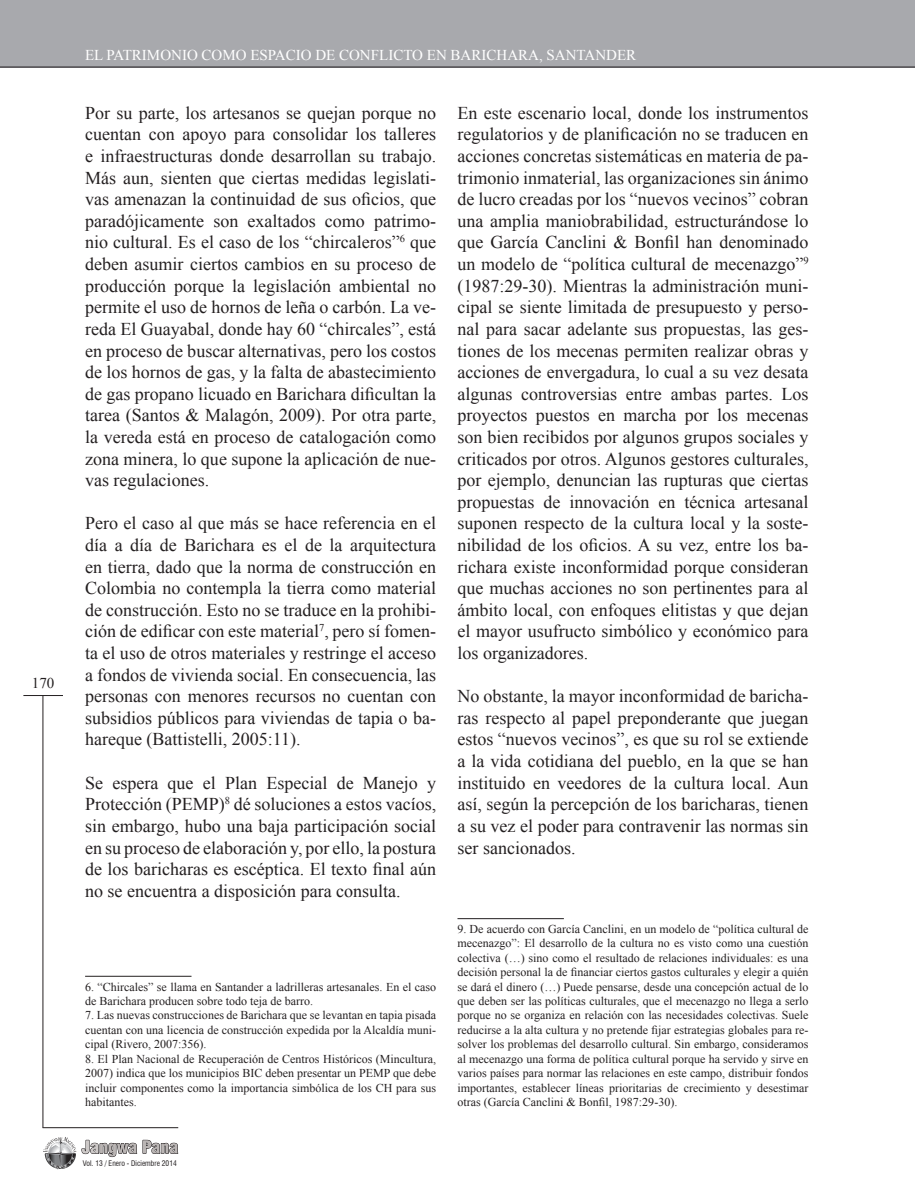
<style>
.page{position:relative;width:915px;height:1191px;background:#fff}
.page>*{position:absolute;margin:0;border:0;box-sizing:border-box;transform-origin:0 0}
.t1{font:18px/21.6px "Times New Roman";color:#231f20;text-align:justify}
.t2{font:15px "Times New Roman";color:#fff}
.t3{font:15px "Times New Roman";color:#231f20}
.t4{font:12px/14.4px "Times New Roman";color:#231f20;text-align:justify}
.t5{font:condensed 7.5px "Swiss 721 BT";color:#231f20}
</style>
<div class="page">
<div style="left:0;top:0;width:914px;height:67px;background:#a8a9ad"></div>
<hr style="left:914px;top:0;width:1px;height:67px;background:#a8a9ad">
<svg style="left:43px;top:1137px;width:136px;height:32px"></svg>
<hr style="left:43px;top:1127px;width:135px;height:1px;background:#231f20">
<hr style="left:0;top:67px;width:914px;height:1px;background:#231f20">
<hr style="left:43px;top:695px;width:1px;height:432px;background:#231f20">
<hr style="left:23px;top:695px;width:40px;height:1px;background:#231f20">
<hr style="left:85px;top:976px;width:106px;height:1px;background:#231f20">
<hr style="left:457px;top:918px;width:106px;height:1px;background:#231f20">
<p class="t3" style="left:32px;top:673px;width:24px">170</p>
<p class="t2" style="left:85px;top:45px;width:552px">EL PATRIMONIO COMO ESPACIO DE CONFLICTO EN BARICHARA, SANTANDER</p>
<p class="t1" style="left:85px;top:102px;width:352px">Por su parte, los artesanos se quejan porque no cuentan con apoyo para consolidar los talleres e infraestructuras donde desarrollan su trabajo.<br>Más aun, sienten que ciertas medidas legislati&shy;vas amenazan la continuidad de sus oficios, que paradójicamente son exaltados como patrimo&shy;nio cultural. Es el caso de los “chircaleros”<sup>6</sup> que deben asumir ciertos cambios en su proceso de producción porque la legislación ambiental no permite el uso de hornos de leña o carbón. La ve&shy;reda El Guayabal, donde hay 60 “chircales”, está en proceso de buscar alternativas, pero los costos de los hornos de gas, y la falta de abastecimiento de gas propano licuado en Barichara dificultan la tarea (Santos &amp; Malagón, 2009). Por otra parte, la vereda está en proceso de catalogación como zona minera, lo que supone la aplicación de nue&shy;vas regulaciones.</p>
<p class="t1" style="left:85px;top:512px;width:352px">Pero el caso al que más se hace referencia en el día a día de Barichara es el de la arquitectura en tierra, dado que la norma de construcción en Colombia no contempla la tierra como material de construcción. Esto no se traduce en la prohibi&shy;ción de edificar con este material<sup>7</sup>, pero sí fomen&shy;ta el uso de otros materiales y restringe el acceso a fondos de vivienda social. En consecuencia, las personas con menores recursos no cuentan con subsidios públicos para viviendas de tapia o ba&shy;hareque (Battistelli, 2005:11).</p>
<p class="t1" style="left:85px;top:771px;width:352px">Se espera que el Plan Especial de Manejo y Protección (PEMP)<sup>8</sup> dé soluciones a estos vacíos, sin embargo, hubo una baja participación social en su proceso de elaboración y, por ello, la postura de los baricharas es escéptica. El texto final aún no se encuentra a disposición para consulta.</p>
<p class="t4" style="left:85px;top:979px;width:352px">6. “Chircales” se llama en Santander a ladrilleras artesanales. En el caso de Barichara producen sobre todo teja de barro.</p>
<p class="t4" style="left:85px;top:1008px;width:352px">7. Las nuevas construcciones de Barichara que se levantan en tapia pisada cuentan con una licencia de construcción expedida por la Alcaldía muni&shy;cipal (Rivero, 2007:356).</p>
<p class="t4" style="left:85px;top:1051px;width:352px">8. El Plan Nacional de Recuperación de Centros Históricos (Mincultura, 2007) indica que los municipios BIC deben presentar un PEMP que debe incluir componentes como la importancia simbólica de los CH para sus habitantes.</p>
<p class="t5" style="left:83px;top:1158px;width:95px">Vol. 13 / Enero - Diciembre 2014</p>
<p class="t1" style="left:457px;top:102px;width:352px">En este escenario local, donde los instrumentos regulatorios y de planificación no se traducen en acciones concretas sistemáticas en materia de pa&shy;trimonio inmaterial, las organizaciones sin ánimo de lucro creadas por los “nuevos vecinos” cobran una amplia maniobrabilidad, estructurándose lo que García Canclini &amp; Bonfil han denominado un modelo de “política cultural de mecenazgo”<sup>9 </sup>(1987:29-30). Mientras la administración muni&shy;cipal se siente limitada de presupuesto y perso&shy;nal para sacar adelante sus propuestas, las ges&shy;tiones de los mecenas permiten realizar obras y acciones de envergadura, lo cual a su vez desata algunas controversias entre ambas partes. Los proyectos puestos en marcha por los mecenas son bien recibidos por algunos grupos sociales y criticados por otros. Algunos gestores culturales, por ejemplo, denuncian las rupturas que ciertas propuestas de innovación en técnica artesanal suponen respecto de la cultura local y la soste&shy;nibilidad de los oficios. A su vez, entre los ba&shy;richara existe inconformidad porque consideran que muchas acciones no son pertinentes para al ámbito local, con enfoques elitistas y que dejan el mayor usufructo simbólico y económico para los organizadores.</p>
<p class="t1" style="left:457px;top:685px;width:352px">No obstante, la mayor inconformidad de baricha&shy;ras respecto al papel preponderante que juegan estos “nuevos vecinos”, es que su rol se extiende a la vida cotidiana del pueblo, en la que se han instituido en veedores de la cultura local. Aun así, según la percepción de los baricharas, tienen a su vez el poder para contravenir las normas sin ser sancionados.</p>
<p class="t4" style="left:457px;top:921px;width:352px">9. De acuerdo con García Canclini, en un modelo de “política cultural de mecenazgo”: El desarrollo de la cultura no es visto como una cuestión colectiva (…) sino como el resultado de relaciones individuales: es una decisión personal la de financiar ciertos gastos culturales y elegir a quién se dará el dinero (…) Puede pensarse, desde una concepción actual de lo que deben ser las políticas culturales, que el mecenazgo no llega a serlo porque no se organiza en relación con las necesidades colectivas. Suele reducirse a la alta cultura y no pretende fijar estrategias globales para re&shy;solver los problemas del desarrollo cultural. Sin embargo, consideramos al mecenazgo una forma de política cultural porque ha servido y sirve en varios países para normar las relaciones en este campo, distribuir fondos importantes, establecer líneas prioritarias de crecimiento y desestimar otras (García Canclini &amp; Bonfil, 1987:29-30).</p>
</div>
